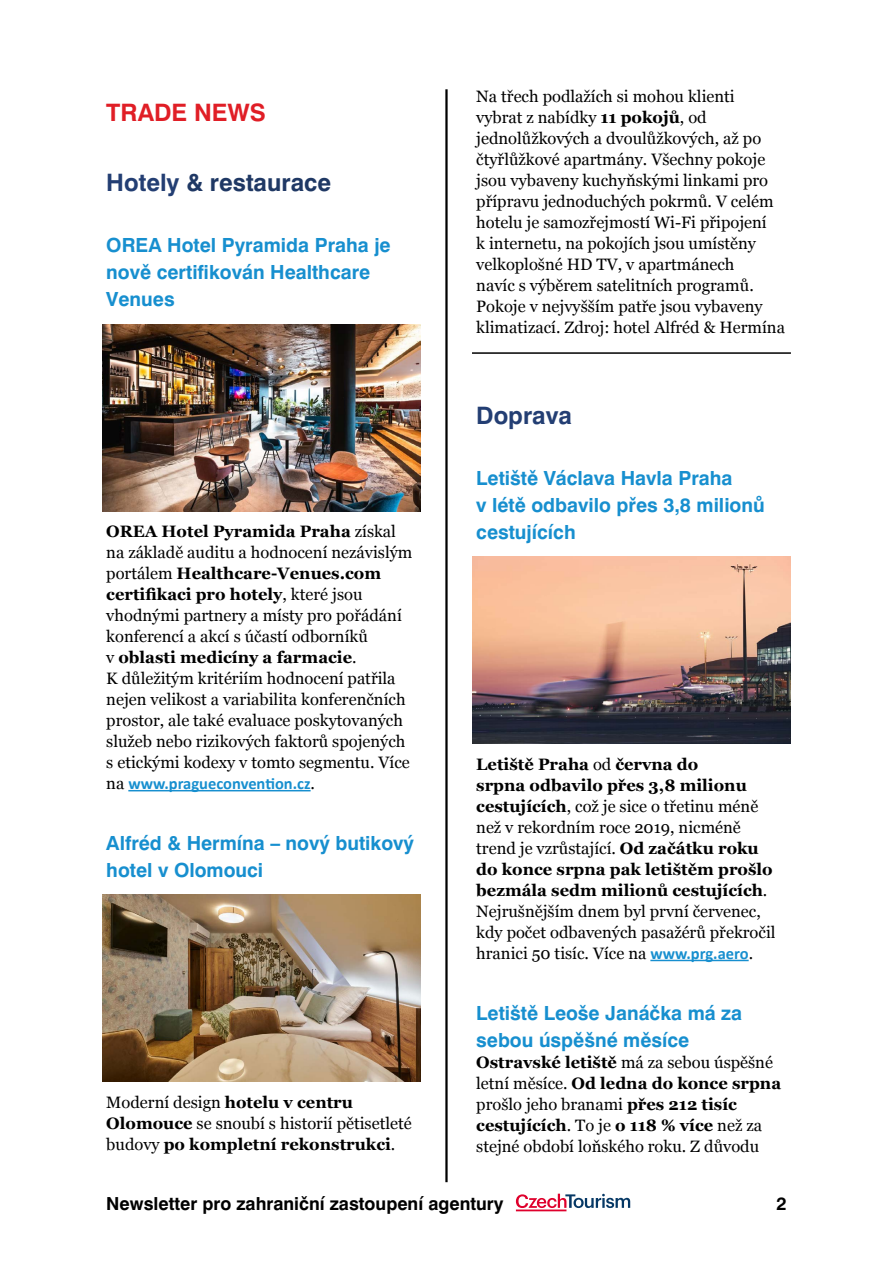
<style>
.page{position:relative;width:893px;height:1263px;background:#fff}
.page>*{position:absolute;margin:0;border:0;box-sizing:border-box;transform-origin:0 0}
.t1{font:700 24px "Swiss 721 BTCE";color:#1f3864}
.t2{font:700 24px "Swiss 721 BTCE";color:#e01e26}
.t3{font:700 24px "Swiss 721 BTCE";color:#233e73}
.t4{font:700 19.5px/27px "Swiss 721 BTCE";color:#178fcf}
.t5{font:700 18px "Swiss 721 BTCE";color:#000}
.t6{font:16.5px/21px "Georgia";color:#000}
.t7{font:700 16.5px "Calibri";color:#178fcf}
.s1{color:#233e73}
.s2{font-weight:700}
.s3{font-family:"Georgia";font-weight:400;color:#000}
.s4{font-family:"Calibri";font-weight:700;color:#178fcf}
</style>
<div class="page">
<hr style="left:445px;top:89px;width:3px;height:1093px;background:#000">
<svg style="left:516px;top:1194px;width:114px;height:17px"></svg>
<hr style="left:128px;top:790px;width:183px;height:1px;background:#178fcf">
<hr style="left:472px;top:352px;width:319px;height:2px;background:#000">
<hr style="left:650px;top:960px;width:99px;height:1px;background:#178fcf">
<img style="left:102px;top:324px;width:319px;height:187px">
<img style="left:102px;top:895px;width:319px;height:187px">
<img style="left:472px;top:556px;width:319px;height:187px">
<h1 class="t2" style="left:106px;top:96px;width:161px">TRADE NEWS</h1>
<h1 class="t1" style="left:106px;top:167px;width:226px"><span class="s1">Hotely</span> &amp; restaurace</h1>
<p class="t4" style="left:106px;top:232px;width:286px">OREA Hotel Pyramida Praha je nově certifikován Healthcare<br>Venues</p>
<p class="t6" style="left:106px;top:521px;width:308px"><span class="s2">OREA Hotel Pyramida Praha</span> získal na základě auditu a hodnocení nezávislým portálem <span class="s2">Healthcare-Venues.com certifikaci pro hotely</span>, které jsou vhodnými partnery a místy pro pořádání konferencí a akcí s účastí odborníků<br>v <span class="s2">oblasti medicíny a farmacie</span>.<br>K důležitým kritériím hodnocení patřila nejen velikost a variabilita konferenčních prostor, ale také evaluace poskytovaných služeb nebo rizikových faktorů spojených s etickými kodexy v tomto segmentu. Více</p>
<p class="t7" style="left:106px;top:773px;width:210px"><span class="s3">na</span> www.pragueconvention.cz<span class="s3">.</span></p>
<p class="t4" style="left:106px;top:830px;width:309px">Alfréd &amp; Hermína – nový butikový hotel v Olomouci</p>
<p class="t6" style="left:106px;top:1092px;width:307px">Moderní design <span class="s2">hotelu v centru<br>Olomouce</span> se snoubí s historií pětisetleté budovy <span class="s2">po kompletní rekonstrukci</span>.</p>
<p class="t6" style="left:476px;top:86px;width:310px">Na třech podlažích si mohou klienti vybrat z nabídky <span class="s2">11 pokojů</span>, od jednolůžkových a dvoulůžkových, až po čtyřlůžkové apartmány. Všechny pokoje jsou vybaveny kuchyňskými linkami pro přípravu jednoduchých pokrmů. V celém hotelu je samozřejmostí Wi-Fi připojení<br>k internetu, na pokojích jsou umístěny velkoplošné HD TV, v apartmánech<br>navíc s výběrem satelitních programů.<br>Pokoje v nejvyšším patře jsou vybaveny klimatizací. Zdroj: hotel Alfréd &amp; Hermína</p>
<h1 class="t3" style="left:476px;top:399px;width:97px">Doprava</h1>
<p class="t4" style="left:476px;top:465px;width:290px">Letiště Václava Havla Praha<br>v létě odbavilo přes 3,8 milionů cestujících</p>
<p class="t6" style="left:476px;top:754px;width:301px"><span class="s2">Letiště Praha</span> od <span class="s2">června do<br>srpna odbavilo přes 3,8 milionu cestujících</span>, což je sice o třetinu méně než v rekordním roce 2019, nicméně trend je vzrůstající. <span class="s2">Od začátku roku do konce srpna pak letištěm prošlo bezmála sedm milionů cestujících</span>.<br>Nejrušnějším dnem byl první červenec, kdy počet odbavených pasažérů překročil hranici 50 tisíc. Více na <span class="s4">www.prg.aero</span>.</p>
<p class="t4" style="left:476px;top:1000px;width:267px">Letiště Leoše Janáčka má za sebou úspěšné měsíce</p>
<p class="t6" style="left:476px;top:1052px;width:306px"><span class="s2">Ostravské letiště</span> má za sebou úspěšné letní měsíce. <span class="s2">Od ledna do konce srpna </span>prošlo jeho branami <span class="s2">přes 212 tisíc cestujících</span>. To je <span class="s2">o 118 % více</span> než za stejné období loňského roku. Z důvodu</p>
<p class="t5" style="left:106px;top:1191px;width:399px">Newsletter pro zahraniční zastoupení agentury</p>
<p class="t5" style="left:776px;top:1191px;width:12px">2</p>
</div>
